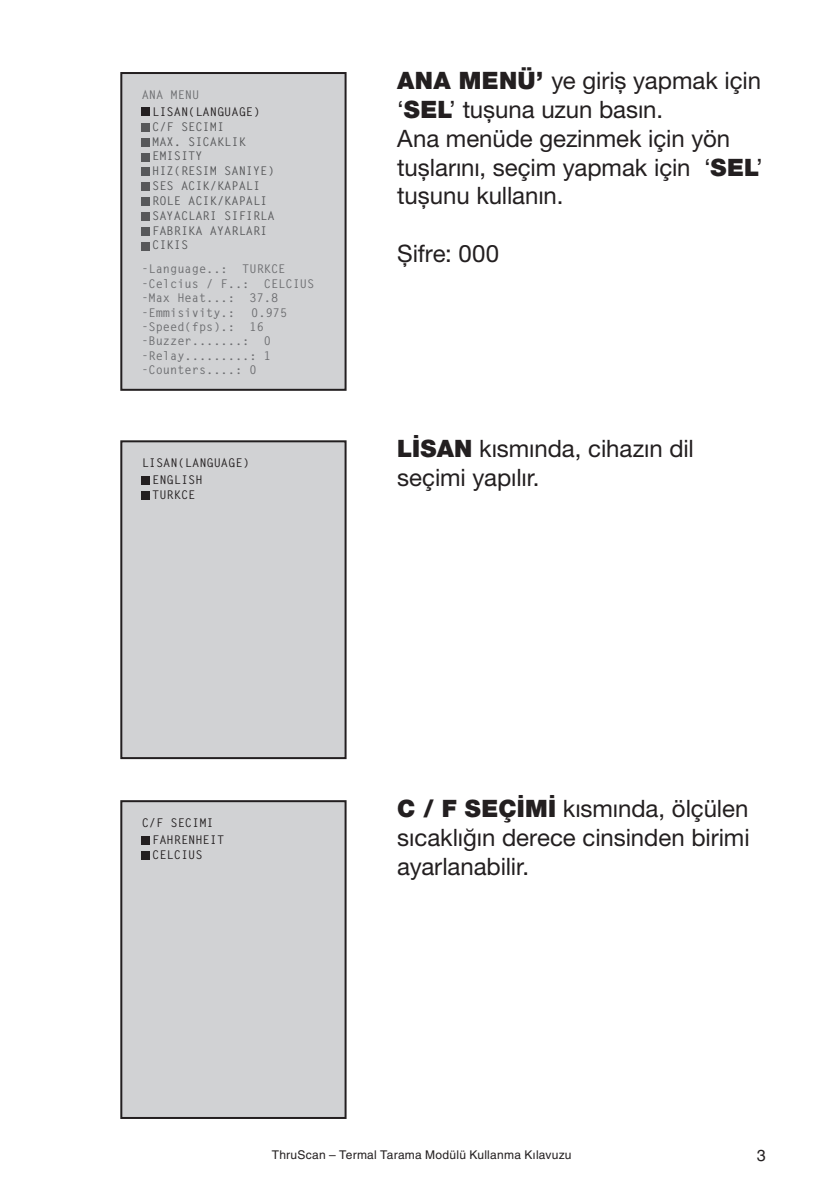
<style>
.page{position:relative;width:840px;height:1191px;background:#fff}
.page>*{position:absolute;margin:0;border:0;box-sizing:border-box;transform-origin:0 0}
.t1{font:24px/28.8px "Helvetica Neue LT Pro";letter-spacing:-.005em;color:#231f20}
.t2{font:16px "Helvetica LT Std";color:#231f20}
.t3{font:700 12px/14.4px "Letter Gothic Std";color:#6c6d70}
.t4{font:700 12px/14.8px "Letter Gothic Std";color:#57585a}
.t5{font:700 12px/16.8px "Letter Gothic Std";color:#231f20}
.t6{font:12px "Helvetica LT Std";letter-spacing:.02em;color:#231f20}
.s1{font-weight:900}
</style>
<div class="page">
<div style="left:121px;top:73px;width:224px;height:317px;background:#d1d2d4"></div>
<div style="left:120px;top:72px;width:226px;height:319px;border:2px solid #231f20"></div>
<div style="left:141px;top:108px;width:8px;height:8px;background:#231f20"></div>
<div style="left:141px;top:123px;width:8px;height:8px;background:#57585a"></div>
<div style="left:141px;top:138px;width:8px;height:8px;background:#57585a"></div>
<div style="left:141px;top:153px;width:8px;height:8px;background:#57585a"></div>
<div style="left:141px;top:168px;width:8px;height:8px;background:#57585a"></div>
<div style="left:141px;top:183px;width:8px;height:8px;background:#57585a"></div>
<div style="left:141px;top:197px;width:8px;height:8px;background:#57585a"></div>
<div style="left:141px;top:212px;width:8px;height:8px;background:#57585a"></div>
<div style="left:141px;top:227px;width:8px;height:8px;background:#57585a"></div>
<div style="left:141px;top:242px;width:8px;height:8px;background:#57585a"></div>
<div style="left:121px;top:441px;width:224px;height:317px;background:#d1d2d4"></div>
<div style="left:120px;top:440px;width:226px;height:319px;border:2px solid #231f20"></div>
<div style="left:141px;top:476px;width:8px;height:8px;background:#231f20"></div>
<div style="left:141px;top:491px;width:8px;height:8px;background:#231f20"></div>
<div style="left:121px;top:801px;width:224px;height:317px;background:#d1d2d4"></div>
<div style="left:120px;top:800px;width:226px;height:319px;border:2px solid #231f20"></div>
<div style="left:141px;top:836px;width:8px;height:8px;background:#231f20"></div>
<div style="left:141px;top:851px;width:8px;height:8px;background:#231f20"></div>
<p class="t3" style="left:142px;top:88px;width:59px">ANA MENU</p>
<p class="t5" style="left:152px;top:103px;width:109px">LISAN(LANGUAGE)</p>
<p class="t4" style="left:152px;top:119px;width:124px">C/F SECIMI<br>MAX. SICAKLIK<br>EMISITY<br>HIZ(RESIM SANIYE)<br>SES ACIK/KAPALI<br>ROLE ACIK/KAPALI<br>SAYACLARI SIFIRLA<br>FABRIKA AYARLARI<br>CIKIS</p>
<p class="t3" style="left:141px;top:262px;width:174px">-Language..: TURKCE -Celcius / F..: CELCIUS -Max Heat...: 37.8 -Emmisivity.:</p>
<p class="t3" style="left:141px;top:305px;width:147px;text-indent:110px">0.975 -Speed(fps).: 16 -Buzzer.......: 0 -Relay.........: 1 -Counters....: 0</p>
<p class="t5" style="left:152px;top:455px;width:99px;text-indent:-10px">LISAN(LANGUAGE)<br>ENGLISH</p>
<p class="t5" style="left:152px;top:486px;width:45px">TURKCE</p>
<p class="t1" style="left:397px;top:66px;width:365px"><span class="s1">ANA MENÜ’</span> ye giriş yapmak için ‘<span class="s1">SEL</span>’ tuşuna uzun basın.</p>
<p class="t1" style="left:397px;top:123px;width:367px">Ana menüde gezinmek için yön tuşlarını, seçim yapmak için ‘<span class="s1">SEL</span>’ tuşunu kullanın.</p>
<p class="t1" style="left:397px;top:239px;width:103px">Şifre: 000</p>
<p class="t1" style="left:397px;top:434px;width:298px"><span class="s1">LİSAN</span> kısmında, cihazın dil seçimi yapılır.</p>
<p class="t5" style="left:152px;top:814px;width:73px;text-indent:-10px">C/F SECIMI<br>FAHRENHEIT</p>
<p class="t5" style="left:152px;top:846px;width:52px">CELCIUS</p>
<p class="t1" style="left:397px;top:794px;width:353px;text-align:justify"><span class="s1">C / F SEÇİMİ</span> kısmında, ölçülen sıcaklığın derece cinsinden birimi ayarlanabilir.</p>
<p class="t6" style="left:272px;top:1148px;width:301px">ThruScan – Termal Tarama Modülü Kullanma Kılavuzu</p>
<p class="t2" style="left:756px;top:1145px;width:10px">3</p>
</div>
